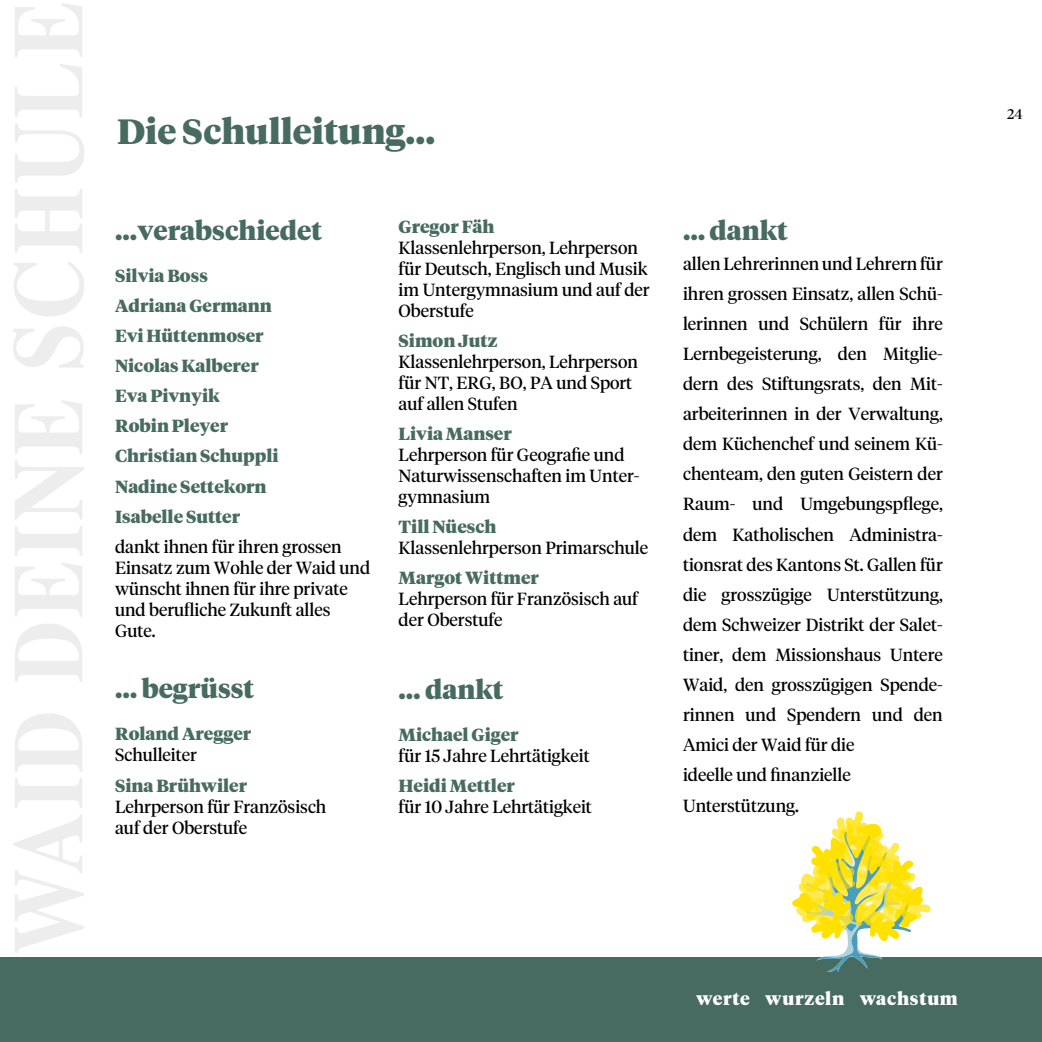
<style>
.page{position:relative;width:1042px;height:1042px;background:#fff}
.page>*{position:absolute;margin:0;border:0;box-sizing:border-box;transform-origin:0 0}
.t1{font:900 35px "Tiempos Headline";color:#476b60}
.t2{font:900 26.25px "Tiempos Headline";color:#476b60}
.t3{font:900 17.85px "Tiempos Headline";letter-spacing:.04em;color:#fff}
.t4{font:17.5px/30.1px "Tiempos Headline";color:#000}
.t5{font:900 17.5px/30.1px "Tiempos Headline";color:#476b60}
.t6{font:14px "Tiempos Headline";color:#000}
</style>
<div class="page">
<div style="left:0;top:957px;width:1042px;height:85px;background:#476b60"></div>
<svg style="left:792px;top:811px;width:138px;height:161px"></svg>
<h1 class="t1" style="left:117px;top:108px;width:320px">Die Schulleitung...</h1>
<h2 class="t2" style="left:115px;top:212px;width:208px">...verabschiedet</h2>
<p class="t5" style="left:115px;top:260px;width:165px">Silvia Boss<br>Adriana Germann<br>Evi Hüttenmoser<br>Nicolas Kalberer<br>Eva Pivnyik<br>Robin Pleyer<br>Christian Schuppli<br>Nadine Settekorn<br>Isabelle Sutter</p>
<p class="t4" style="left:115px;top:535px;width:256px;line-height:21px">dankt ihnen für ihren grossen<br>Einsatz zum Wohle der Waid und wünscht ihnen für ihre private und berufliche Zukunft alles<br>Gute.</p>
<h2 class="t2" style="left:115px;top:671px;width:141px">… begrüsst</h2>
<p class="t5" style="left:115px;top:718px;width:138px">Roland Aregger</p>
<p class="t4" style="left:115px;top:739px;width:83px">Schulleiter</p>
<p class="t5" style="left:115px;top:769px;width:133px">Sina Brühwiler</p>
<p class="t4" style="left:115px;top:795px;width:213px;line-height:21px">Lehrperson für Französisch auf der Oberstufe</p>
<p class="t5" style="left:399px;top:211px;width:97px">Gregor Fäh</p>
<p class="t4" style="left:399px;top:236px;width:252px;line-height:21px">Klassenlehrperson, Lehrperson für Deutsch, Englisch und Musik im Untergymnasium und auf der<br>Oberstufe</p>
<p class="t5" style="left:399px;top:325px;width:100px">Simon Jutz</p>
<p class="t4" style="left:399px;top:350px;width:241px;line-height:21px">Klassenlehrperson, Lehrperson für NT, ERG, BO, PA und Sport auf allen Stufen</p>
<p class="t5" style="left:399px;top:418px;width:115px">Livia Manser</p>
<p class="t4" style="left:399px;top:444px;width:242px;line-height:21px">Lehrperson für Geografie und<br>Naturwissenschaften im Unter&shy;gymnasium</p>
<p class="t5" style="left:399px;top:511px;width:99px">Till Nüesch</p>
<p class="t4" style="left:399px;top:532px;width:251px">Klassenlehrperson Primarschule</p>
<p class="t5" style="left:399px;top:562px;width:142px">Margot Wittmer</p>
<p class="t4" style="left:399px;top:588px;width:241px;line-height:21px">Lehrperson für Französisch auf der Oberstufe</p>
<h2 class="t2" style="left:399px;top:671px;width:106px">… dankt</h2>
<p class="t5" style="left:399px;top:718px;width:122px">Michael Giger</p>
<p class="t4" style="left:399px;top:739px;width:193px">für 15 Jahre Lehrtätigkeit</p>
<p class="t5" style="left:399px;top:769px;width:118px">Heidi Mettler</p>
<p class="t4" style="left:399px;top:790px;width:195px">für 10 Jahre Lehrtätigkeit</p>
<h2 class="t2" style="left:683px;top:212px;width:106px">… dankt</h2>
<p class="t4" style="left:683px;top:247px;width:261px">allen Lehrerinnen und Lehrern für ihren grossen Einsatz, allen Schü&shy;lerinnen und Schülern für ihre<br>Lernbegeisterung, den Mitglie&shy;dern des Stiftungsrats, den Mit&shy;arbeiterinnen in der Verwaltung, dem Küchenchef und seinem Kü&shy;chenteam, den guten Geistern der<br>Raum- und Umgebungspflege, dem Katholischen Administra&shy;tionsrat des Kantons St. Gallen für die grosszügige Unterstützung, dem Schweizer Distrikt der Salet&shy;tiner, dem Missionshaus Untere<br>Waid, den grosszügigen Spende&shy;rinnen und Spendern und den<br>Amici der Waid für die<br>ideelle und finanzielle<br>Unterstützung.</p>
<p class="t6" style="left:1007px;top:105px;width:17px">24</p>
<p class="t3" style="left:696px;top:986px;width:263px">werte wurzeln wachstum</p>
</div>
